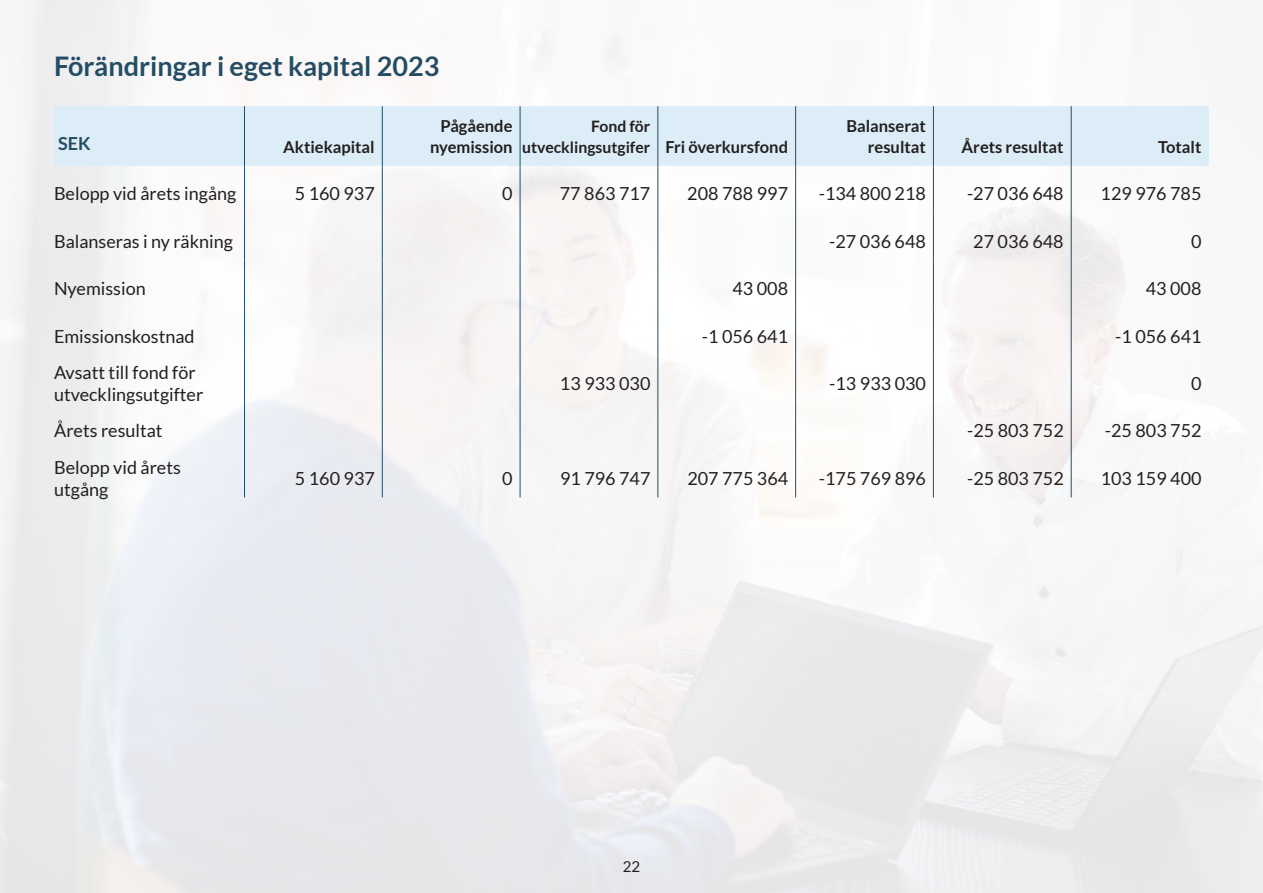
<style>
.page{position:relative;width:1263px;height:893px;background:#fff}
.page>*{position:absolute;margin:0;border:0;box-sizing:border-box;transform-origin:0 0}
.t1{font:700 27px "Lato";color:#244d65}
.t2{font:18px/21.6px "Lato";color:#231f20}
.t3{font:700 18px "Lato";color:#244d65}
.t4{font:700 16.5px/21px "Lato";color:#231f20;text-align:right}
.t5{font:700 15.75px/21px "Lato";color:#231f20}
.t6{font:15px "Lato";color:#231f20}
.s1{font-size:16.5px}
</style>
<div class="page">
<div style="left:54px;top:106px;width:1155px;height:60px;background:#ddedf7"></div>
<hr style="left:244px;top:106px;width:1px;height:60px;background:#244d65">
<hr style="left:382px;top:106px;width:1px;height:60px;background:#244d65">
<hr style="left:520px;top:106px;width:1px;height:60px;background:#244d65">
<hr style="left:657px;top:106px;width:1px;height:60px;background:#244d65">
<hr style="left:795px;top:106px;width:1px;height:60px;background:#244d65">
<hr style="left:933px;top:106px;width:1px;height:60px;background:#244d65">
<hr style="left:1071px;top:106px;width:1px;height:60px;background:#244d65">
<hr style="left:244px;top:166px;width:1px;height:47px;background:#244d65">
<hr style="left:382px;top:166px;width:1px;height:47px;background:#244d65">
<hr style="left:520px;top:166px;width:1px;height:47px;background:#244d65">
<hr style="left:657px;top:166px;width:1px;height:47px;background:#244d65">
<hr style="left:795px;top:166px;width:1px;height:47px;background:#244d65">
<hr style="left:933px;top:166px;width:1px;height:47px;background:#244d65">
<hr style="left:1071px;top:166px;width:1px;height:47px;background:#244d65">
<hr style="left:244px;top:213px;width:1px;height:47px;background:#244d65">
<hr style="left:382px;top:213px;width:1px;height:47px;background:#244d65">
<hr style="left:520px;top:213px;width:1px;height:47px;background:#244d65">
<hr style="left:657px;top:213px;width:1px;height:47px;background:#244d65">
<hr style="left:795px;top:213px;width:1px;height:47px;background:#244d65">
<hr style="left:933px;top:213px;width:1px;height:47px;background:#244d65">
<hr style="left:1071px;top:213px;width:1px;height:47px;background:#244d65">
<hr style="left:244px;top:260px;width:1px;height:48px;background:#244d65">
<hr style="left:382px;top:260px;width:1px;height:48px;background:#244d65">
<hr style="left:520px;top:260px;width:1px;height:48px;background:#244d65">
<hr style="left:657px;top:260px;width:1px;height:48px;background:#244d65">
<hr style="left:795px;top:260px;width:1px;height:48px;background:#244d65">
<hr style="left:933px;top:260px;width:1px;height:48px;background:#244d65">
<hr style="left:1071px;top:260px;width:1px;height:48px;background:#244d65">
<hr style="left:244px;top:308px;width:1px;height:47px;background:#244d65">
<hr style="left:382px;top:308px;width:1px;height:47px;background:#244d65">
<hr style="left:520px;top:308px;width:1px;height:47px;background:#244d65">
<hr style="left:657px;top:308px;width:1px;height:47px;background:#244d65">
<hr style="left:795px;top:308px;width:1px;height:47px;background:#244d65">
<hr style="left:933px;top:308px;width:1px;height:47px;background:#244d65">
<hr style="left:1071px;top:308px;width:1px;height:47px;background:#244d65">
<hr style="left:244px;top:355px;width:1px;height:48px;background:#244d65">
<hr style="left:382px;top:355px;width:1px;height:48px;background:#244d65">
<hr style="left:520px;top:355px;width:1px;height:48px;background:#244d65">
<hr style="left:657px;top:355px;width:1px;height:48px;background:#244d65">
<hr style="left:795px;top:355px;width:1px;height:48px;background:#244d65">
<hr style="left:933px;top:355px;width:1px;height:48px;background:#244d65">
<hr style="left:1071px;top:355px;width:1px;height:48px;background:#244d65">
<hr style="left:244px;top:403px;width:1px;height:47px;background:#244d65">
<hr style="left:382px;top:403px;width:1px;height:47px;background:#244d65">
<hr style="left:520px;top:403px;width:1px;height:47px;background:#244d65">
<hr style="left:657px;top:403px;width:1px;height:47px;background:#244d65">
<hr style="left:795px;top:403px;width:1px;height:47px;background:#244d65">
<hr style="left:933px;top:403px;width:1px;height:47px;background:#244d65">
<hr style="left:1071px;top:403px;width:1px;height:47px;background:#244d65">
<hr style="left:244px;top:450px;width:1px;height:47px;background:#244d65">
<hr style="left:382px;top:450px;width:1px;height:47px;background:#244d65">
<hr style="left:520px;top:450px;width:1px;height:47px;background:#244d65">
<hr style="left:657px;top:450px;width:1px;height:47px;background:#244d65">
<hr style="left:795px;top:450px;width:1px;height:47px;background:#244d65">
<hr style="left:933px;top:450px;width:1px;height:47px;background:#244d65">
<hr style="left:1071px;top:450px;width:1px;height:47px;background:#244d65">
<h1 class="t1" style="left:54px;top:50px;width:387px">Förändringar i eget kapital 2023</h1>
<p class="t3" style="left:58px;top:133px;width:34px">SEK</p>
<p class="t4" style="left:283px;top:136px;width:93px">Aktiekapital</p>
<p class="t4" style="left:430px;top:115px;width:84px">Pågående nyemission</p>
<p class="t5" style="left:522px;top:116px;width:267px;text-indent:69px">Fond för<br>utvecklingsutgifer <span class="s1">Fri överkursfond</span></p>
<p class="t4" style="left:846px;top:115px;width:81px">Balanserat resultat</p>
<p class="t4" style="left:961px;top:136px;width:104px">Årets resultat</p>
<p class="t4" style="left:1158px;top:136px;width:45px">Totalt</p>
<p class="t2" style="left:54px;top:183px;width:184px">Belopp vid årets ingång</p>
<p class="t2" style="left:295px;top:183px;width:82px">5 160 937</p>
<p class="t2" style="left:502px;top:183px;width:12px">0</p>
<p class="t2" style="left:560px;top:183px;width:92px">77 863 717</p>
<p class="t2" style="left:687px;top:183px;width:102px">208 788 997</p>
<p class="t2" style="left:819px;top:183px;width:109px">-134 800 218</p>
<p class="t2" style="left:967px;top:183px;width:98px">-27 036 648</p>
<p class="t2" style="left:1100px;top:183px;width:102px">129 976 785</p>
<p class="t2" style="left:54px;top:230px;width:180px">Balanseras i ny räkning</p>
<p class="t2" style="left:829px;top:230px;width:98px">-27 036 648</p>
<p class="t2" style="left:973px;top:230px;width:92px">27 036 648</p>
<p class="t2" style="left:1191px;top:230px;width:12px">0</p>
<p class="t2" style="left:54px;top:278px;width:93px">Nyemission</p>
<p class="t2" style="left:732px;top:278px;width:57px">43 008</p>
<p class="t2" style="left:1146px;top:278px;width:57px">43 008</p>
<p class="t2" style="left:54px;top:325px;width:142px">Emissionskostnad</p>
<p class="t2" style="left:702px;top:325px;width:88px">-1 056 641</p>
<p class="t2" style="left:1115px;top:325px;width:88px">-1 056 641</p>
<p class="t2" style="left:54px;top:362px;width:151px">Avsatt till fond för utvecklingsutgifter</p>
<p class="t2" style="left:560px;top:372px;width:92px">13 933 030</p>
<p class="t2" style="left:829px;top:372px;width:98px">-13 933 030</p>
<p class="t2" style="left:1191px;top:372px;width:12px">0</p>
<p class="t2" style="left:54px;top:420px;width:110px">Årets resultat</p>
<p class="t2" style="left:967px;top:420px;width:98px">-25 803 752</p>
<p class="t2" style="left:1105px;top:420px;width:98px">-25 803 752</p>
<p class="t2" style="left:54px;top:456px;width:128px">Belopp vid årets utgång</p>
<p class="t2" style="left:295px;top:467px;width:82px">5 160 937</p>
<p class="t2" style="left:502px;top:467px;width:12px">0</p>
<p class="t2" style="left:560px;top:467px;width:92px">91 796 747</p>
<p class="t2" style="left:687px;top:467px;width:102px">207 775 364</p>
<p class="t2" style="left:819px;top:467px;width:109px">-175 769 896</p>
<p class="t2" style="left:967px;top:467px;width:98px">-25 803 752</p>
<p class="t2" style="left:1101px;top:467px;width:102px">103 159 400</p>
<p class="t6" style="left:623px;top:858px;width:19px">22</p>
</div>
